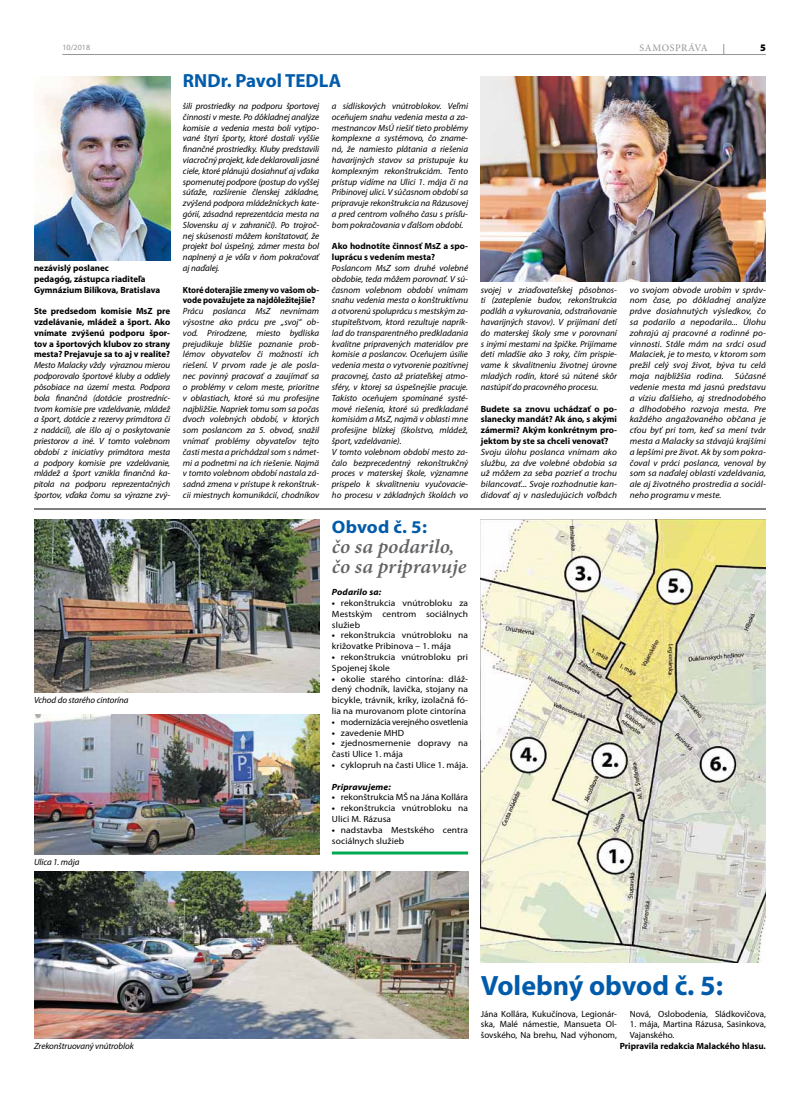
<style>
.page{position:relative;width:800px;height:1106px;background:#fff}
.page>*{position:absolute;margin:0;border:0;box-sizing:border-box;transform-origin:0 0}
.t1{font:700 28px "Myriad Pro";color:#005baa}
.t2{font:italic 600 20px/20px "Minion Pro";letter-spacing:-.005em;color:#636466;scale:1.05 1}
.t3{font:700 19px "Myriad Pro";color:#005baa}
.t4{font:700 18px "Myriad Pro";letter-spacing:.005em;color:#005baa;scale:1.05 1}
.t5{font:10px "Minion Pro";letter-spacing:.055em;color:#939598}
.t6{font:900 10px "Myriad Pro";color:#000}
.t7{font:italic 9px/10.8px "Myriad Pro";color:#000;text-align:justify}
.t8{font:9px/10.8px "Myriad Pro";letter-spacing:.01em;color:#000;scale:1.05 1}
.t9{font:700 9px/10.8px "Myriad Pro";color:#000}
.t10{font:9px/10.8px "Myriad Pro";letter-spacing:.01em;color:#000;text-align:justify}
.t11{font:700 9px/10.8px "Myriad Pro";color:#000;scale:.95 1}
.t12{font:9px "Myriad Pro";letter-spacing:-.01em;color:#000}
.t13{font:italic 700 9px "Myriad Pro";letter-spacing:.01em;color:#000;scale:1.05 1}
.t14{font:8px "Myriad Pro";letter-spacing:.01em;color:#939598}
.s1{font-weight:700;font-style:italic}
</style>
<div class="page">
<hr style="left:62px;top:54px;width:703px;height:1px;background:#939598">
<hr style="left:34px;top:509px;width:731px;height:1px;background:#000">
<img style="left:34px;top:76px;width:136px;height:184px">
<img style="left:480px;top:77px;width:285px;height:205px">
<img style="left:480px;top:520px;width:285px;height:442px">
<img style="left:34px;top:714px;width:285px;height:140px">
<img style="left:34px;top:520px;width:285px;height:172px">
<img style="left:34px;top:871px;width:434px;height:167px">
<hr style="left:332px;top:851px;width:136px;height:3px;background:#00a94f">
<p class="t14" style="left:62px;top:42px;width:29px">10/2018</p>
<p class="t9" style="left:34px;top:262px;width:128px">nezávislý poslanec<br>pedagóg, zástupca riaditeľa<br>Gymnázium Bilíkova, Bratislava</p>
<p class="t9" style="left:34px;top:305px;width:138px;text-align:justify">Ste predsedom komisie MsZ pre vzdelávanie, mládež a šport. Ako vnímate zvýšenú podporu špor&shy;tov a športových klubov zo strany mesta? Prejavuje sa to aj v realite?</p>
<p class="t7" style="left:34px;top:360px;width:138px">Mesto Malacky vždy výraznou mierou podporovalo športové kluby a oddiely pôsobiace na území mesta. Podpora bola finančná (dotácie prostredníc&shy;tvom komisie pre vzdelávanie, mládež a šport, dotácie z rezervy primátora či z nadácií), ale išlo aj o poskytovanie priestorov a iné. V tomto volebnom období z iniciatívy primátora mesta a podpory komisie pre vzdelávanie, mládež a šport vznikla finančná ka&shy;pitola na podporu reprezentačných športov, vďaka čomu sa výrazne zvý-</p>
<p class="t7" style="left:34px;top:695px;width:96px">Vchod do starého cintorína</p>
<p class="t7" style="left:34px;top:856px;width:47px">Ulica 1. mája</p>
<h3 class="t3" style="left:183px;top:69px;width:160px">RNDr. Pavol TEDLA</h3>
<p class="t7" style="left:183px;top:100px;width:138px">šili prostriedky na podporu športovej činnosti v meste. Po dôkladnej analýze komisie a vedenia mesta boli vytipo&shy;vané štyri športy, ktoré dostali vyššie finančné prostriedky. Kluby predstavili viacročný projekt, kde deklarovali jasné ciele, ktoré plánujú dosiahnuť aj vďaka spomenutej podpore (postup do vyššej súťaže, rozšírenie členskej základne, zvýšená podpora mládežníckych kate&shy;górií, zásadná reprezentácia mesta na Slovensku aj v zahraničí). Po trojroč&shy;nej skúsenosti môžem konštatovať, že projekt bol úspešný, zámer mesta bol naplnený a je vôľa v ňom pokračovať aj naďalej.</p>
<p class="t11" style="left:183px;top:284px;width:145px">Ktoré doterajšie zmeny vo vašom ob&shy;vode považujete za najdôležitejšie?</p>
<p class="t7" style="left:183px;top:306px;width:138px">Prácu poslanca MsZ nevnímam výsostne ako prácu pre „svoj“ ob&shy;vod. Prirodzene, miesto bydliska prejudikuje bližšie poznanie prob&shy;lémov obyvateľov či možnosti ich riešení. V prvom rade je ale posla&shy;nec povinný pracovať a zaujímať sa o problémy v celom meste, prioritne v oblastiach, ktoré sú mu profesijne najbližšie. Napriek tomu som sa počas dvoch volebných období, v ktorých som poslancom za 5. obvod, snažil vnímať problémy obyvateľov tejto časti mesta a prichádzal som s námet&shy;mi a podnetmi na ich riešenie. Najmä v tomto volebnom období nastala zá&shy;sadná zmena v prístupe k rekonštruk&shy;cii miestnych komunikácií, chodníkov</p>
<p class="t7" style="left:332px;top:100px;width:138px">a sídliskových vnútroblokov. Veľmi oceňujem snahu vedenia mesta a za&shy;mestnancov MsÚ riešiť tieto problémy komplexne a systémovo, čo zname&shy;ná, že namiesto plátania a riešenia havarijných stavov sa pristupuje ku komplexným rekonštrukciám. Tento prístup vidíme na Ulici 1. mája či na Pribinovej ulici. V súčasnom období sa pripravuje rekonštrukcia na Rázusovej a pred centrom voľného času s prísľu&shy;bom pokračovania v ďalšom období.</p>
<p class="t9" style="left:332px;top:241px;width:138px">Ako hodnotíte činnosť MsZ a spo&shy;luprácu s vedením mesta?</p>
<p class="t7" style="left:332px;top:262px;width:138px;text-align:left">Poslancom MsZ som druhé volebné obdobie, teda môžem porovnať. V sú&shy;časnom volebnom období vnímam snahu vedenia mesta o konštruktívnu a otvorenú spoluprácu s mestským za&shy;stupiteľstvom, ktorá rezultuje naprík&shy;lad do transparentného predkladania kvalitne pripravených materiálov pre komisie a poslancov. Oceňujem úsilie vedenia mesta o vytvorenie pozitívnej pracovnej, často až priateľskej atmo&shy;sféry, v ktorej sa úspešnejšie pracuje.<br>Takisto oceňujem spomínané systé&shy;mové riešenia, ktoré sú predkladané komisiám a MsZ, najmä v oblasti mne profesijne blízkej (školstvo, mládež, šport, vzdelávanie).<br>V tomto volebnom období mesto za&shy;čalo bezprecedentný rekonštrukčný proces v materskej škole, významne prispelo k skvalitneniu vyučovacie&shy;ho procesu v základných školách vo</p>
<h3 class="t4" style="left:332px;top:515px;width:92px">Obvod č. 5:</h3>
<h2 class="t2" style="left:332px;top:536px;width:130px">čo sa podarilo, čo sa pripravuje</h2>
<p class="t13" style="left:332px;top:586px;width:48px">Podarilo sa:</p>
<p class="t8" style="left:332px;top:597px;width:131px;text-align:justify"><span class="s1">•</span> rekonštrukcia vnútrobloku za Mestským centrom sociálnych služieb</p>
<p class="t8" style="left:332px;top:630px;width:131px"><span class="s1">•</span> rekonštrukcia vnútrobloku na križovatke Pribinova – 1. mája</p>
<p class="t8" style="left:332px;top:651px;width:131px"><span class="s1">•</span> rekonštrukcia vnútrobloku pri<br>Spojenej škole</p>
<p class="t8" style="left:332px;top:673px;width:131px;text-align:justify"><span class="s1">•</span> okolie starého cintorína: dláž&shy;dený chodník, lavička, stojany na bicykle, trávnik, kríky, izolačná fó&shy;lia na murovanom plote cintorína</p>
<p class="t12" style="left:332px;top:716px;width:138px"><span class="s1">•</span> modernizácia verejného osvetlenia</p>
<p class="t8" style="left:332px;top:727px;width:70px"><span class="s1">•</span> zavedenie MHD</p>
<p class="t8" style="left:332px;top:738px;width:131px"><span class="s1">•</span> zjednosmernenie dopravy na časti Ulice 1. mája</p>
<p class="t8" style="left:332px;top:759px;width:131px"><span class="s1">•</span> cyklopruh na časti Ulice 1. mája.</p>
<p class="t13" style="left:332px;top:780px;width:58px">Pripravujeme:</p>
<p class="t8" style="left:332px;top:792px;width:131px"><span class="s1">•</span> rekonštrukcia MŠ na Jána Kollára</p>
<p class="t8" style="left:332px;top:802px;width:131px"><span class="s1">•</span> rekonštrukcia vnútrobloku na<br>Ulici M. Rázusa</p>
<p class="t8" style="left:332px;top:824px;width:131px"><span class="s1">•</span> nadstavba Mestského centra sociálnych služieb</p>
<p class="t5" style="left:639px;top:41px;width:70px">SAMOSPRÁVA</p>
<p class="t6" style="left:760px;top:41px;width:7px">5</p>
<p class="t7" style="left:480px;top:284px;width:138px">svojej v zriaďovateľskej pôsobnos&shy;ti (zateplenie budov, rekonštrukcia podláh a vykurovania, odstraňovanie havarijných stavov). V prijímaní detí do materskej školy sme v porovnaní s inými mestami na špičke. Prijímame deti mladšie ako 3 roky, čím prispie&shy;vame k skvalitneniu životnej úrovne mladých rodín, ktoré sú nútené skôr nastúpiť do pracovného procesu.</p>
<p class="t9" style="left:480px;top:403px;width:138px;text-align:justify">Budete sa znovu uchádzať o po&shy;slanecky mandát? Ak áno, s akými zámermi? Akým konkrétnym pro&shy;jektom by ste sa chceli venovať?</p>
<p class="t7" style="left:480px;top:446px;width:138px">Svoju úlohu poslanca vnímam ako službu, za dve volebné obdobia sa už môžem za seba pozrieť a trochu bilancovať... Svoje rozhodnutie kan&shy;didovať aj v nasledujúcich voľbách</p>
<p class="t7" style="left:629px;top:284px;width:138px">vo svojom obvode urobím v správ&shy;nom čase, po dôkladnej analýze práve dosiahnutých výsledkov, čo sa podarilo a nepodarilo... Úlohu zohrajú aj pracovné a rodinné po&shy;vinnosti. Stále mám na srdci osud Malaciek, je to mesto, v ktorom som prežil celý svoj život, býva tu celá moja najbližšia rodina. Súčasné vedenie mesta má jasnú predstavu a víziu ďalšieho, aj strednodobého a dlhodobého rozvoja mesta. Pre každého angažovaného občana je cťou byť pri tom, keď sa mení tvár mesta a Malacky sa stávajú krajšími a lepšími pre život. Ak by som pokra&shy;čoval v práci poslanca, venoval by som sa naďalej oblasti vzdelávania, ale aj životného prostredia a sociál&shy;neho programu v meste.</p>
<p class="t7" style="left:34px;top:1040px;width:101px">Zrekonštruovaný vnútroblok</p>
<h1 class="t1" style="left:480px;top:967px;width:244px">Volebný obvod č. 5:</h1>
<p class="t10" style="left:480px;top:1008px;width:138px">Jána Kollára, Kukučínova, Legionár&shy;ska, Malé námestie, Mansueta Ol&shy;šovského, Na brehu, Nad výhonom,</p>
<p class="t10" style="left:629px;top:1008px;width:138px">Nová, Oslobodenia, Sládkovičova,</p>
<p class="t10" style="left:629px;top:1018px;width:138px">1. mája, Martina Rázusa, Sasinkova,<br>Vajanského.</p>
<p class="t9" style="left:619px;top:1040px;width:148px">Pripravila redakcia Malackého hlasu.</p>
</div>
